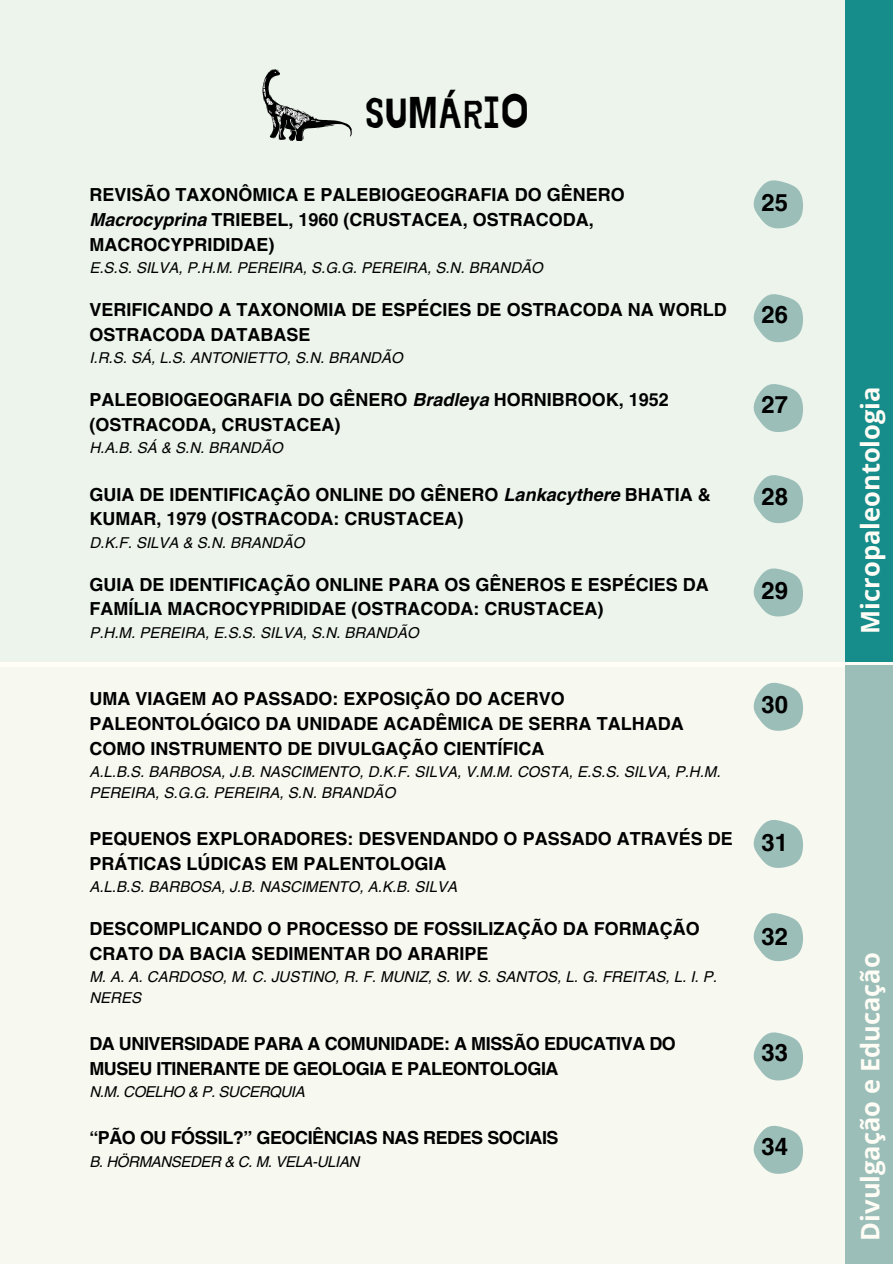
<style>
.page{position:relative;width:893px;height:1264px;background:#fff}
.page>*{position:absolute;margin:0;border:0;box-sizing:border-box;transform-origin:0 0}
.t1{font:43.5px "Jingleberry";color:#000}
.t2{font:700 25.5px "Open Sans";color:#fffdf5}
.t3{font:700 23.85px "Helvetica LT Pro";color:#000}
.t4{font:700 18px/24.8px "Helvetica LT Pro";color:#000}
.t5{font:700 18px/24.8px "Helvetica LT Pro";letter-spacing:-.025em;color:#000}
.t6{font:italic 15px/20.2px "Helvetica LT Pro";color:#000}
.t7{font:italic 15px "Helvetica LT Pro";letter-spacing:-.025em;color:#000}
.s1{font-style:italic}
</style>
<div class="page">
<div style="left:0;top:0;width:845px;height:661px;background:#ecf4ec"></div>
<div style="left:0;top:667px;width:854px;height:596px;background:#f7f8f0"></div>
<svg style="left:753px;top:180px;width:50px;height:48px"></svg>
<svg style="left:753px;top:294px;width:50px;height:48px"></svg>
<svg style="left:753px;top:384px;width:50px;height:48px"></svg>
<svg style="left:753px;top:475px;width:50px;height:48px"></svg>
<svg style="left:753px;top:568px;width:50px;height:48px"></svg>
<svg style="left:753px;top:682px;width:50px;height:49px"></svg>
<svg style="left:753px;top:820px;width:50px;height:48px"></svg>
<svg style="left:753px;top:913px;width:50px;height:48px"></svg>
<svg style="left:753px;top:1125px;width:50px;height:48px"></svg>
<img style="left:262px;top:69px;width:91px;height:72px">
<div style="left:845px;top:0;width:47px;height:661px;background:#168c8b"></div>
<div style="left:845px;top:665px;width:47px;height:598px;background:#9bbeb9"></div>
<svg style="left:753px;top:1032px;width:50px;height:48px"></svg>
<h4 class="t1" style="left:364px;top:93px;width:166px">SUMÁRIO</h4>
<p class="t4" style="left:89px;top:184px;width:537px">REVISÃO TAXONÔMICA E PALEBIOGEOGRAFIA DO GÊNERO<br><span class="s1">Macrocyprina</span> TRIEBEL, 1960 (CRUSTACEA, OSTRACODA,<br>MACROCYPRIDIDAE)</p>
<h1 class="t6" style="left:89px;top:259px;width:455px">E.S.S. SILVA, P.H.M. PEREIRA, S.G.G. PEREIRA, S.N. BRANDÃO</h1>
<p class="t4" style="left:89px;top:299px;width:639px">VERIFICANDO A TAXONOMIA DE ESPÉCIES DE OSTRACODA NA WORLD<br>OSTRACODA DATABASE</p>
<p class="t6" style="left:89px;top:349px;width:315px">I.R.S. SÁ, L.S. ANTONIETTO, S.N. BRANDÃO</p>
<p class="t4" style="left:89px;top:389px;width:581px">PALEOBIOGEOGRAFIA DO GÊNERO <span class="s1">Bradleya</span> HORNIBROOK, 1952 (OSTRACODA, CRUSTACEA)</p>
<p class="t6" style="left:89px;top:439px;width:195px">H.A.B. SÁ &amp; S.N. BRANDÃO</p>
<p class="t4" style="left:89px;top:483px;width:623px">GUIA DE IDENTIFICAÇÃO ONLINE DO GÊNERO <span class="s1">Lankacythere</span> BHATIA &amp;<br>KUMAR, 1979 (OSTRACODA: CRUSTACEA)</p>
<p class="t6" style="left:89px;top:534px;width:216px">D.K.F. SILVA &amp; S.N. BRANDÃO</p>
<p class="t4" style="left:89px;top:573px;width:621px">GUIA DE IDENTIFICAÇÃO ONLINE PARA OS GÊNEROS E ESPÉCIES DA<br>FAMÍLIA MACROCYPRIDIDAE (OSTRACODA: CRUSTACEA)</p>
<p class="t6" style="left:89px;top:624px;width:331px">P.H.M. PEREIRA, E.S.S. SILVA, S.N. BRANDÃO</p>
<p class="t4" style="left:89px;top:688px;width:595px">UMA VIAGEM AO PASSADO: EXPOSIÇÃO DO ACERVO<br>PALEONTOLÓGICO DA UNIDADE ACADÊMICA DE SERRA TALHADA<br>COMO INSTRUMENTO DE DIVULGAÇÃO CIENTÍFICA</p>
<p class="t6" style="left:89px;top:763px;width:632px">A.L.B.S. BARBOSA, J.B. NASCIMENTO, D.K.F. SILVA, V.M.M. COSTA, E.S.S. SILVA, P.H.M.<br>PEREIRA, S.G.G. PEREIRA, S.N. BRANDÃO</p>
<h2 class="t4" style="left:89px;top:828px;width:645px">PEQUENOS EXPLORADORES: DESVENDANDO O PASSADO ATRAVÉS DE<br>PRÁTICAS LÚDICAS EM PALENTOLOGIA</h2>
<h2 class="t6" style="left:89px;top:878px;width:369px">A.L.B.S. BARBOSA, J.B. NASCIMENTO, A.K.B. SILVA</h2>
<p class="t4" style="left:89px;top:918px;width:612px">DESCOMPLICANDO O PROCESSO DE FOSSILIZAÇÃO DA FORMAÇÃO<br>CRATO DA BACIA SEDIMENTAR DO ARARIPE</p>
<p class="t6" style="left:89px;top:968px;width:629px">M. A. A. CARDOSO, M. C. JUSTINO, R. F. MUNIZ, S. W. S. SANTOS, L. G. FREITAS, L. I. P.<br>NERES</p>
<p class="t5" style="left:89px;top:1032px;width:588px">DA UNIVERSIDADE PARA A COMUNIDADE: A MISSÃO EDUCATIVA DO<br>MUSEU ITINERANTE DE GEOLOGIA E PALEONTOLOGIA</p>
<p class="t7" style="left:89px;top:1086px;width:217px">N.M. COELHO &amp; P. SUCERQUIA</p>
<h3 class="t5" style="left:89px;top:1127px;width:471px">“PÃO OU FÓSSIL?” GEOCIÊNCIAS NAS REDES SOCIAIS</h3>
<h3 class="t7" style="left:89px;top:1156px;width:271px">B. HÖRMANSEDER &amp; C. M. VELA-ULIAN</h3>
<h4 class="t3" style="left:761px;top:193px;width:28px">25</h4>
<h3 class="t3" style="left:761px;top:306px;width:28px">26</h3>
<h3 class="t3" style="left:761px;top:395px;width:28px">27</h3>
<h3 class="t3" style="left:761px;top:488px;width:28px">28</h3>
<h3 class="t3" style="left:761px;top:582px;width:28px">29</h3>
<h3 class="t3" style="left:761px;top:695px;width:28px">30</h3>
<h3 class="t3" style="left:761px;top:833px;width:28px">31</h3>
<p class="t3" style="left:761px;top:927px;width:28px">32</p>
<p class="t3" style="left:761px;top:1044px;width:28px">33</p>
<p class="t3" style="left:761px;top:1137px;width:28px">34</p>
<p class="t2" style="left:852px;top:633px;width:249px;rotate:-90deg">Micropaleontologia</p>
<p class="t2" style="left:852px;top:1240px;width:289px;rotate:-90deg">Divulgação e Educação</p>
</div>
